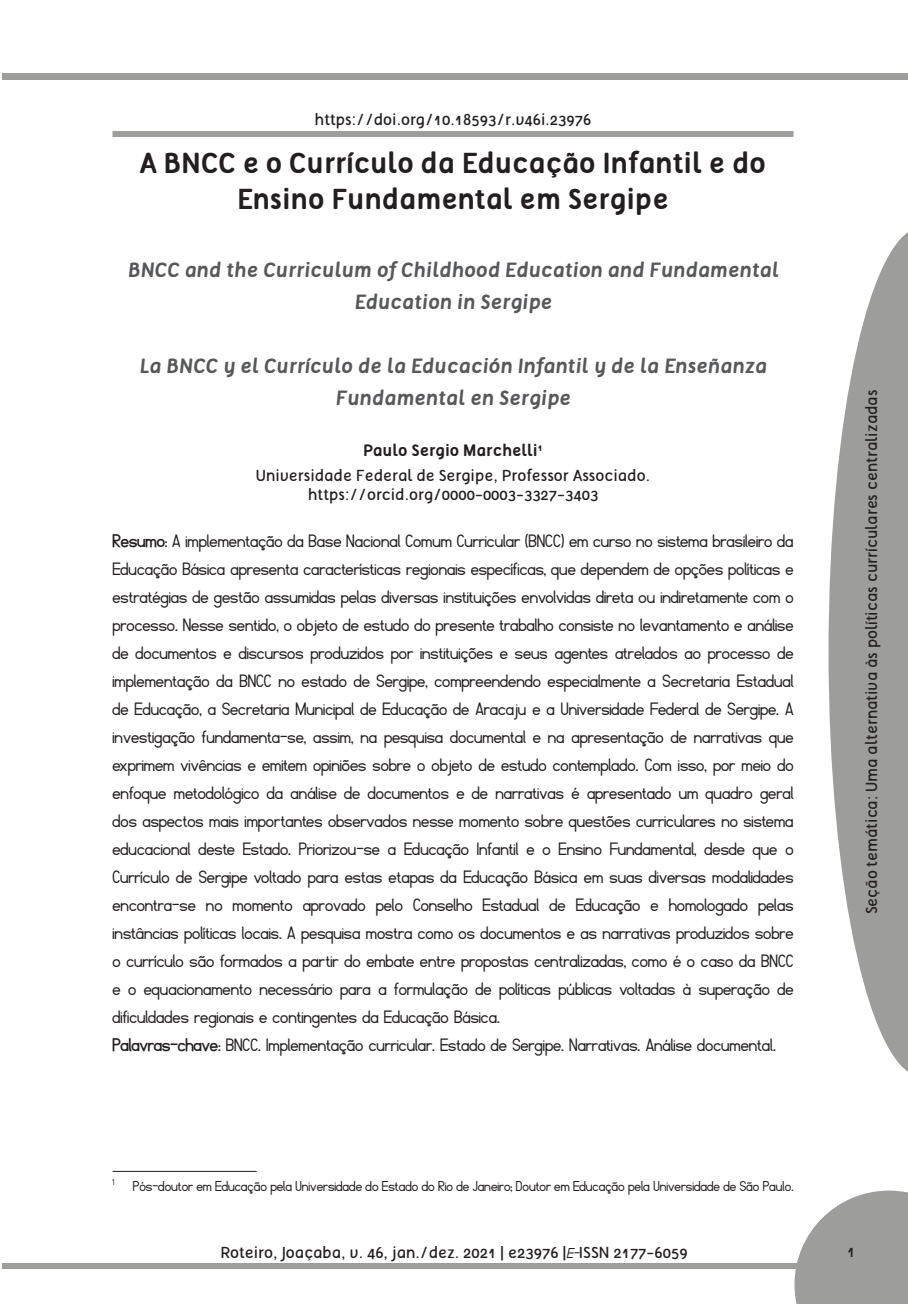
<style>
.page{position:relative;width:908px;height:1304px;background:#fff}
.page>*{position:absolute;margin:0;border:0;box-sizing:border-box;transform-origin:0 0}
.Títulos_Artigos{font:700 28px/36px "Tellural";color:#231f20;text-align:center}
.resumo-_texto{font:20px/28px "Fibel Nord";color:#231f20;text-align:justify}
.Títulos_estrangeiros{font:italic 700 20px/32px "Tellural";color:#57585a;text-align:center}
.Autores{font:16px "Tellural";color:#231f20}
.nota_de_rodapé_ok{font:16px "Fibel Nord";color:#231f20}
.DOI{font:16px "Tellural";color:#231f20}
.Só_autores{font:700 16px "Tellural";color:#231f20}
.s1{font-weight:700}
.s2{font-family:"Fibel Nord";font-style:italic}
</style>
<div class="page">
<svg style="left:794px;top:1191px;width:113px;height:113px;background:#ababab"></svg>
<div style="left:2px;top:1263px;width:796px;height:6px;background:#9d9d9c"></div>
<div style="left:2px;top:73px;width:905px;height:7px;background:#9d9d9c"></div>
<svg style="left:828px;top:233px;width:79px;height:838px;fill:#9d9d9c"></svg>
<div style="left:112px;top:131px;width:681px;height:6px;background:#9d9d9c"></div>
<hr style="left:112px;top:1171px;width:144px;height:1px;background:#231f20">
<p class="DOI" style="left:314px;top:111px;width:278px">https://doi.org/10.18593/r.v46i.23976</p>
<p class="Títulos_Artigos" style="left:140px;top:145px;width:627px">A BNCC e o Currículo da Educação Infantil e do<br>Ensino Fundamental em Sergipe</p>
<p class="Títulos_estrangeiros" style="left:127px;top:254px;width:652px">BNCC and the Curriculum of Childhood Education and Fundamental<br>Education in Sergipe</p>
<p class="Títulos_estrangeiros" style="left:139px;top:350px;width:629px">La BNCC y el Currículo de la Educación Infantil y de la Enseñanza<br>Fundamental en Sergipe</p>
<p class="Só_autores" style="left:363px;top:441px;width:181px">Paulo Sergio Marchelli<sup>1</sup></p>
<p class="Autores" style="left:256px;top:467px;width:395px">Universidade Federal de Sergipe, Professor Associado.</p>
<p class="Autores" style="left:308px;top:486px;width:292px">https://orcid.org/0000-0003-3327-3403</p>
<p class="resumo-_texto" style="left:112px;top:527px;width:682px"><span class="s1">Resumo</span>: A implementação da Base Nacional Comum Curricular (BNCC) em curso no sistema brasileiro da Educação Básica apresenta características regionais específicas, que dependem de opções políticas e estratégias de gestão assumidas pelas diversas instituições envolvidas direta ou indiretamente com o processo. Nesse sentido, o objeto de estudo do presente trabalho consiste no levantamento e análise de documentos e discursos produzidos por instituições e seus agentes atrelados ao processo de implementação da BNCC no estado de Sergipe, compreendendo especialmente a Secretaria Estadual de Educação, a Secretaria Municipal de Educação de Aracaju e a Universidade Federal de Sergipe. A investigação fundamenta-se, assim, na pesquisa documental e na apresentação de narrativas que exprimem vivências e emitem opiniões sobre o objeto de estudo contemplado. Com isso, por meio do enfoque metodológico da análise de documentos e de narrativas é apresentado um quadro geral dos aspectos mais importantes observados nesse momento sobre questões curriculares no sistema educacional deste Estado. Priorizou-se a Educação Infantil e o Ensino Fundamental, desde que o Currículo de Sergipe voltado para estas etapas da Educação Básica em suas diversas modalidades encontra-se no momento aprovado pelo Conselho Estadual de Educação e homologado pelas instâncias políticas locais. A pesquisa mostra como os documentos e as narrativas produzidos sobre o currículo são formados a partir do embate entre propostas centralizadas, como é o caso da BNCC e o equacionamento necessário para a formulação de políticas públicas voltadas à superação de dificuldades regionais e contingentes da Educação Básica.</p>
<p class="resumo-_texto" style="left:112px;top:1031px;width:664px"><span class="s1">Palavras-chave</span>: BNCC. Implementação curricular. Estado de Sergipe. Narrativas. Análise documental.</p>
<p class="Autores" style="left:862px;top:914px;width:526px;rotate:-90deg">Seção temática: Uma alternativa às políticas currículares centralizadas</p>
<p class="nota_de_rodapé_ok" style="left:112px;top:1178px;width:682px"><sup>1</sup> Pós-doutor em Educação pela Universidade do Estado do Rio de Janeiro; Doutor em Educação pela Universidade de São Paulo.</p>
<p class="Autores" style="left:220px;top:1244px;width:468px">Roteiro, Joaçaba, v. 46, jan./dez. 2021 | e23976 |<span class="s2">E-</span>ISSN 2177-6059</p>
<p class="Autores" style="left:846px;top:1242px;width:10px">1</p>
</div>
